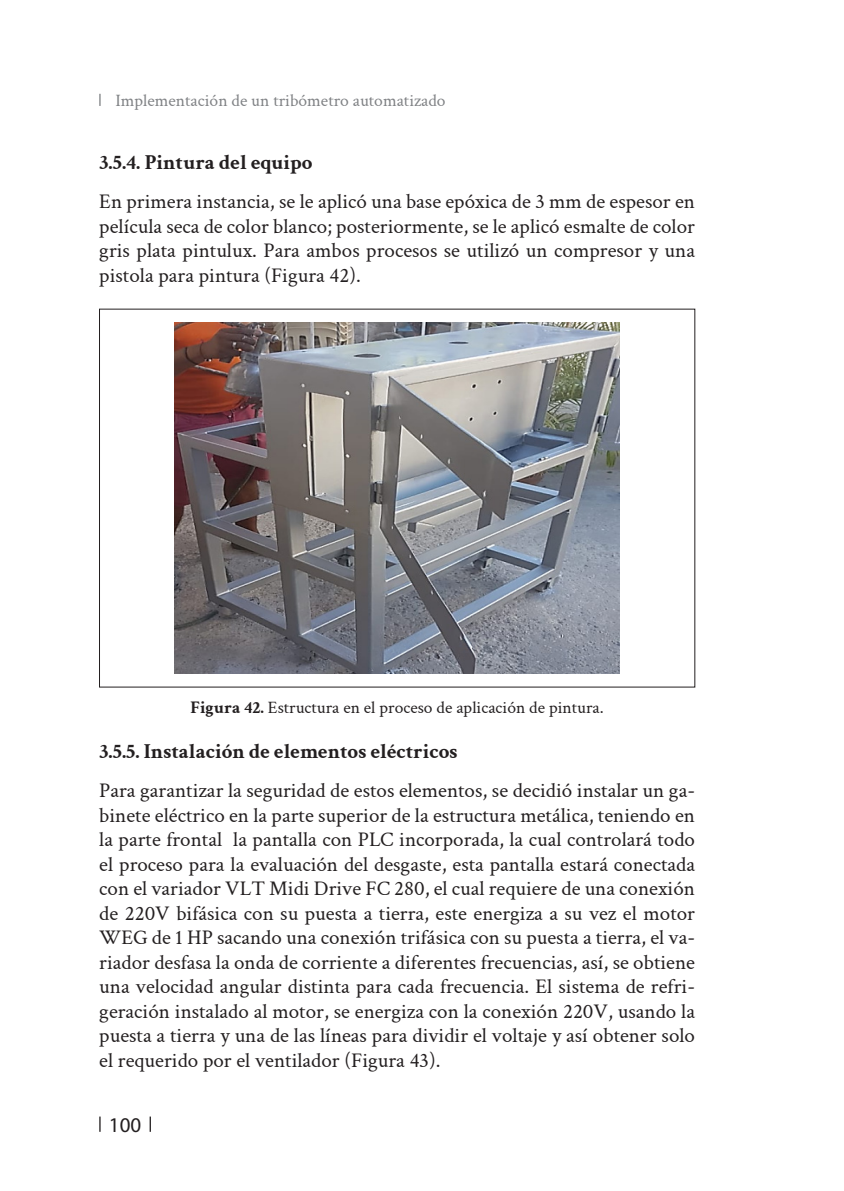
<style>
.page{position:relative;width:844px;height:1191px;background:#fff}
.page>*{position:absolute;margin:0;border:0;box-sizing:border-box;transform-origin:0 0}
.Contenido{font:21px/24.5px "Crimson Text";color:#231f20;text-align:justify}
.Subt{font:700 21px "Crimson Text";color:#231f20}
.t1{font:21px "Myriad Pro";color:#231f20}
.Contenido-2{font:17.5px "Crimson Text";color:#231f20}
.t2{font:17.5px "Crimson Text";color:#808285}
.s1{font-weight:700}
</style>
<div class="page">
<svg style="left:99px;top:1116px;width:2px;height:15px"></svg>
<svg style="left:149px;top:1116px;width:2px;height:15px"></svg>
<svg style="left:99px;top:94px;width:2px;height:12px"></svg>
<img style="left:174px;top:323px;width:445px;height:350px">
<p class="t2" style="left:115px;top:88px;width:331px">Implementación de un tribómetro automatizado</p>
<p class="Subt" style="left:99px;top:146px;width:215px">3.5.4. Pintura del equipo</p>
<p class="Contenido" style="left:99px;top:188px;width:597px">En primera instancia, se le aplicó una base epóxica de 3 mm de espesor en película seca de color blanco; posteriormente, se le aplicó esmalte de color gris plata pintulux. Para ambos procesos se utilizó un compresor y una pistola para pintura (Figura 42).</p>
<p class="Contenido-2" style="left:190px;top:695px;width:414px"><span class="s1">Figura 42.</span> Estructura en el proceso de aplicación de pintura.</p>
<p class="Subt" style="left:99px;top:735px;width:359px">3.5.5. Instalación de elementos eléctricos</p>
<p class="Contenido" style="left:99px;top:777px;width:597px">Para garantizar la seguridad de estos elementos, se decidió instalar un ga&shy;binete eléctrico en la parte superior de la estructura metálica, teniendo en la parte frontal la pantalla con PLC incorporada, la cual controlará todo el proceso para la evaluación del desgaste, esta pantalla estará conectada con el variador VLT Midi Drive FC 280, el cual requiere de una conexión de 220V bifásica con su puesta a tierra, este energiza a su vez el motor WEG de 1 HP sacando una conexión trifásica con su puesta a tierra, el va&shy;riador desfasa la onda de corriente a diferentes frecuencias, así, se obtiene una velocidad angular distinta para cada frecuencia. El sistema de refri&shy;geración instalado al motor, se energiza con la conexión 220V, usando la puesta a tierra y una de las líneas para dividir el voltaje y así obtener solo el requerido por el ventilador (Figura 43).</p>
<p class="t1" style="left:109px;top:1111px;width:34px">100</p>
</div>
